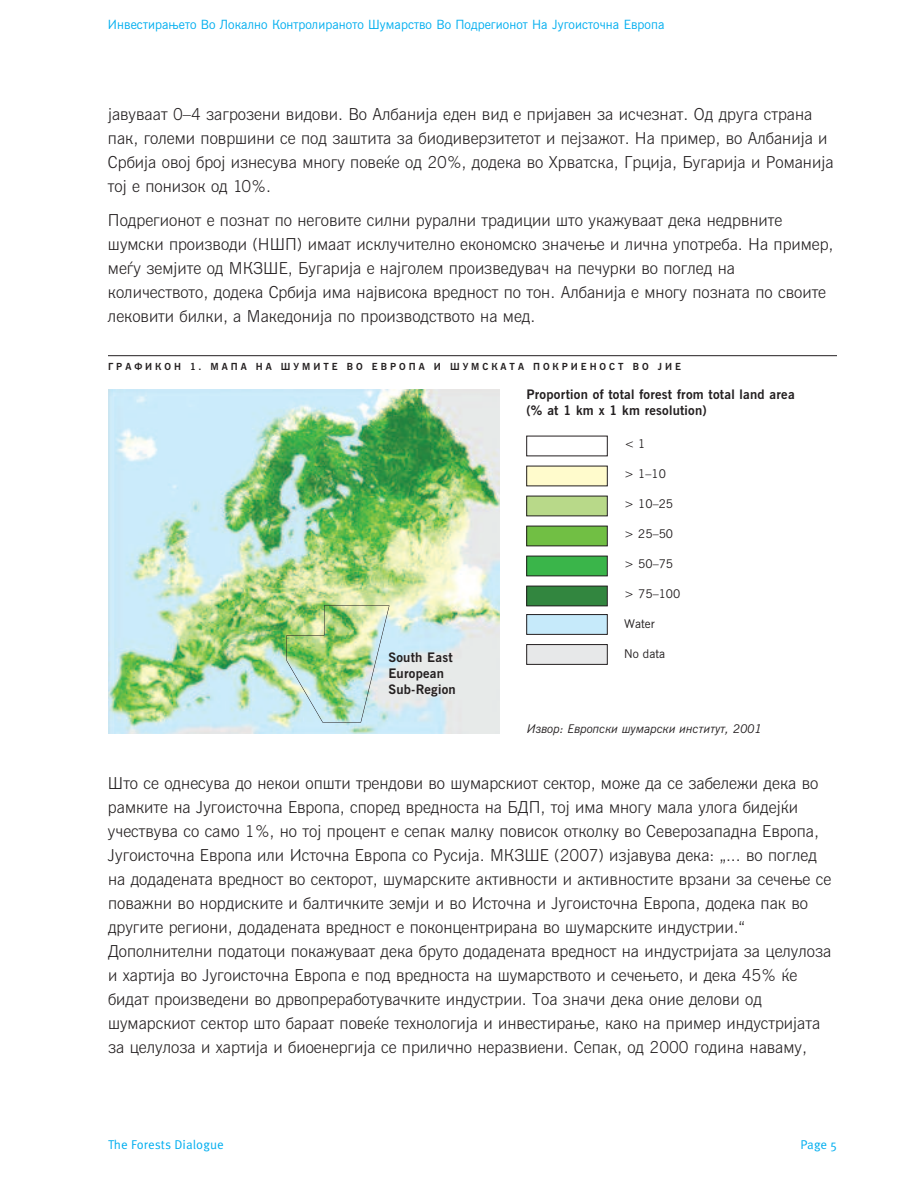
<style>
.page{position:relative;width:918px;height:1188px;background:#fff}
.page>*{position:absolute;margin:0;border:0;box-sizing:border-box;transform-origin:0 0}
.t1{font:300 16.5px/24px "News Gothic L";color:#231f20}
.t2{font:700 13.2px/15.8px "News Gothic";letter-spacing:.02em;color:#231f20}
.t3{font:12.75px "News Gothic";letter-spacing:.005em;color:#00aeef}
.t4{font:12.75px "Meta OT Norm";letter-spacing:.005em;color:#00aeef}
.t5{font:12px "News Gothic";color:#231f20}
.t6{font:italic 12px "News Gothic";color:#231f20}
.t7{font:700 9.75px "News Gothic";letter-spacing:.305em;color:#231f20}
</style>
<div class="page">
<img style="left:108px;top:389px;width:391px;height:345px">
<div style="left:527px;top:466px;width:80px;height:20px;background:#fffbcc"></div>
<div style="left:527px;top:496px;width:80px;height:20px;background:#b8d989"></div>
<div style="left:527px;top:526px;width:80px;height:20px;background:#71bf44"></div>
<div style="left:527px;top:556px;width:80px;height:20px;background:#3ab54a"></div>
<div style="left:526px;top:556px;width:82px;height:20px;border:1px solid #231f20"></div>
<div style="left:527px;top:586px;width:80px;height:20px;background:#32863f"></div>
<div style="left:526px;top:586px;width:82px;height:20px;border:1px solid #231f20"></div>
<div style="left:527px;top:615px;width:80px;height:19px;background:#c6eafa"></div>
<div style="left:526px;top:614px;width:82px;height:21px;border:1px solid #231f20"></div>
<div style="left:527px;top:645px;width:80px;height:19px;background:#e7e8e9"></div>
<div style="left:526px;top:644px;width:82px;height:21px;border:1px solid #231f20"></div>
<hr style="left:108px;top:355px;width:729px;height:1px;background:#231f20">
<img style="left:286px;top:605px;width:104px;height:118px">
<p class="t3" style="left:108px;top:20px;width:558px">Инвестирањето Во Локално Контролираното Шумарство Во Подрегионот На Југоисточна Европа</p>
<p class="t1" style="left:108px;top:104px;width:727px">јавуваат 0–4 загрозени видови. Во Албанија еден вид е пријавен за исчезнат. Од друга страна пак, големи површини се под заштита за биодиверзитетот и пејзажот. На пример, во Албанија и Србија овој број изнесува многу повеќе од 20%, додека во Хрватска, Грција, Бугарија и Романија тој е понизок од 10%.</p>
<p class="t1" style="left:108px;top:210px;width:727px">Подрегионот е познат по неговите силни рурални традиции што укажуваат дека недрвните шумски производи (НШП) имаат исклучително економско значење и лична употреба. На пример, меѓу земјите од МКЗШЕ, Бугарија е најголем произведувач на печурки во поглед на количеството, додека Србија има највисока вредност по тон. Албанија е многу позната по своите лековити билки, а Македонија по производството на мед.</p>
<p class="t7" style="left:108px;top:363px;width:575px">ГРАФИКОН 1. МАПА НА ШУМИТЕ ВО ЕВРОПА И ШУМСКАТА ПОКРИЕНОСТ ВО ЈИЕ</p>
<p class="t2" style="left:388px;top:651px;width:69px">South East<br>European<br>Sub-Region</p>
<p class="t2" style="left:526px;top:388px;width:270px">Proportion of total forest from total land area (% at 1 km x 1 km resolution)</p>
<p class="t5" style="left:624px;top:439px;width:23px">&lt; 1</p>
<p class="t5" style="left:624px;top:469px;width:43px">&gt; 1–10</p>
<p class="t5" style="left:624px;top:499px;width:50px">&gt; 10–25</p>
<p class="t5" style="left:624px;top:529px;width:50px">&gt; 25–50</p>
<p class="t5" style="left:624px;top:559px;width:50px">&gt; 50–75</p>
<p class="t5" style="left:624px;top:589px;width:58px">&gt; 75–100</p>
<p class="t5" style="left:624px;top:619px;width:32px">Water</p>
<p class="t5" style="left:624px;top:649px;width:42px">No data</p>
<p class="t6" style="left:527px;top:725px;width:236px">Извор: Европски шумарски институт, 2001</p>
<p class="t1" style="left:108px;top:772px;width:725px">Што се однесува до некои општи трендови во шумарскиот сектор, може да се забележи дека во рамките на Југоисточна Европа, според вредноста на БДП, тој има многу мала улога бидејќи учествува со само 1%, но тој процент е сепак малку повисок отколку во Северозападна Европа, Југоисточна Европа или Источна Европа со Русија. МКЗШЕ (2007) изјавува дека: „... во поглед на додадената вредност во секторот, шумарските активности и активностите врзани за сечење се поважни во нордиските и балтичките земји и во Источна и Југоисточна Европа, додека пак во другите региони, додадената вредност е поконцентрирана во шумарските индустрии.“ Дополнителни податоци покажуваат дека бруто додадената вредност на индустријата за целулоза и хартија во Југоисточна Европа е под вредноста на шумарството и сечењето, и дека 45% ќе бидат произведени во дрвопреработувачките индустрии. Тоа значи дека оние делови од шумарскиот сектор што бараат повеќе технологија и инвестирање, како на пример индустријата за целулоза и хартија и биоенергија се прилично неразвиени. Сепак, од 2000 година наваму,</p>
<p class="t4" style="left:108px;top:1140px;width:117px">The Forests Dialogue</p>
<p class="t4" style="left:800px;top:1140px;width:38px">Page 5</p>
</div>
